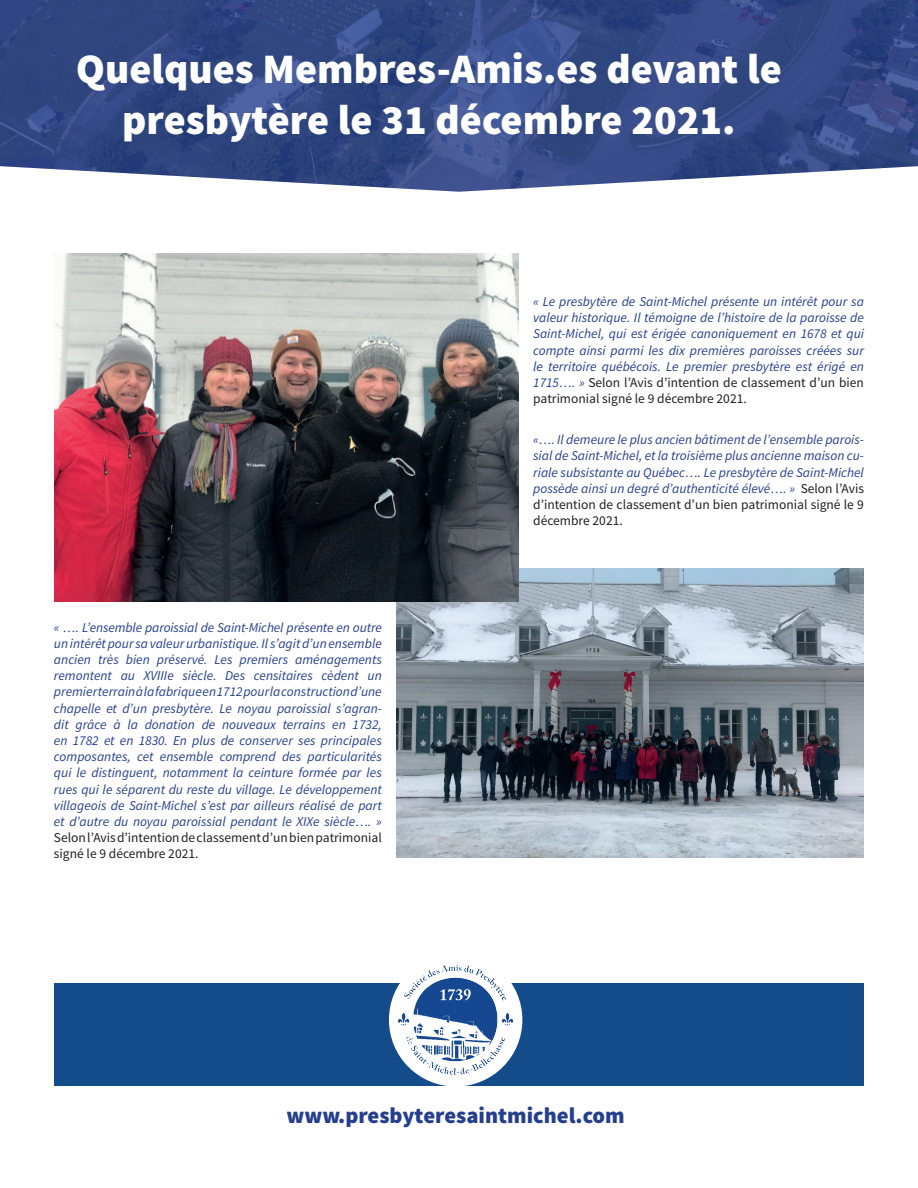
<style>
.page{position:relative;width:918px;height:1188px;background:#fff}
.page>*{position:absolute;margin:0;border:0;box-sizing:border-box;transform-origin:0 0}
.t1{font:900 42px/50.4px "Source Sans Pro";color:#fff;text-align:center}
.t2{font:900 22.5px "Source Sans Pro";color:#253f8e}
.t3{font:italic 13.5px/16.2px "Source Sans Pro";color:#253f8e;text-align:justify}
.t4{font:13.5px/16.2px "Source Sans Pro";color:#231f20}
.s1{font-style:normal;color:#231f20}
</style>
<div class="page">
<img style="left:0;top:0;width:918px;height:192px">
<img style="left:397px;top:568px;width:467px;height:289px">
<div style="left:54px;top:984px;width:810px;height:102px;background:#144b8b"></div>
<img style="left:381px;top:965px;width:150px;height:121px">
<img style="left:54px;top:254px;width:464px;height:348px">
<h1 class="t1" style="left:76px;top:46px;width:707px">Quelques Membres-Amis.es devant le presbytère le 31 décembre 2021.</h1>
<p class="t3" style="left:533px;top:293px;width:332px">« Le presbytère de Saint-Michel présente un intérêt pour sa valeur historique. Il témoigne de l’histoire de la paroisse de Saint-Michel, qui est érigée canoniquement en 1678 et qui compte ainsi parmi les dix premières paroisses créées sur le territoire québécois. Le premier presbytère est érigé en 1715…. » <span class="s1">Selon l’Avis d’intention de classement d’un bien patrimonial signé le 9 décembre 2021.</span></p>
<p class="t3" style="left:54px;top:619px;width:329px">« …. L’ensemble paroissial de Saint-Michel présente en outre un intérêt pour sa valeur urbanistique. Il s’agit d’un ensemble ancien très bien préservé. Les premiers aménagements remontent au XVIIIe siècle. Des censitaires cèdent un premier terrain à la fabrique en 1712 pour la construction d’une chapelle et d’un presbytère. Le noyau paroissial s’agran&shy;dit grâce à la donation de nouveaux terrains en 1732, en 1782 et en 1830. En plus de conserver ses principales composantes, cet ensemble comprend des particularités qui le distinguent, notamment la ceinture formée par les rues qui le séparent du reste du village. Le développement villageois de Saint-Michel s’est par ailleurs réalisé de part et d’autre du noyau paroissial pendant le XIXe siècle…. »</p>
<p class="t4" style="left:54px;top:830px;width:329px">Selon l’Avis d’intention de classement d’un bien patrimonial signé le 9 décembre 2021.</p>
<p class="t3" style="left:533px;top:432px;width:332px">«…. Il demeure le plus ancien bâtiment de l’ensemble parois&shy;sial de Saint-Michel, et la troisième plus ancienne maison cu&shy;riale subsistante au Québec…. Le presbytère de Saint-Michel possède ainsi un degré d’authenticité élevé…. » <span class="s1">Selon l’Avis d’intention de classement d’un bien patrimonial signé le 9 décembre 2021.</span></p>
<h2 class="t2" style="left:287px;top:1101px;width:340px">www.presbyteresaintmichel.com</h2>
</div>
